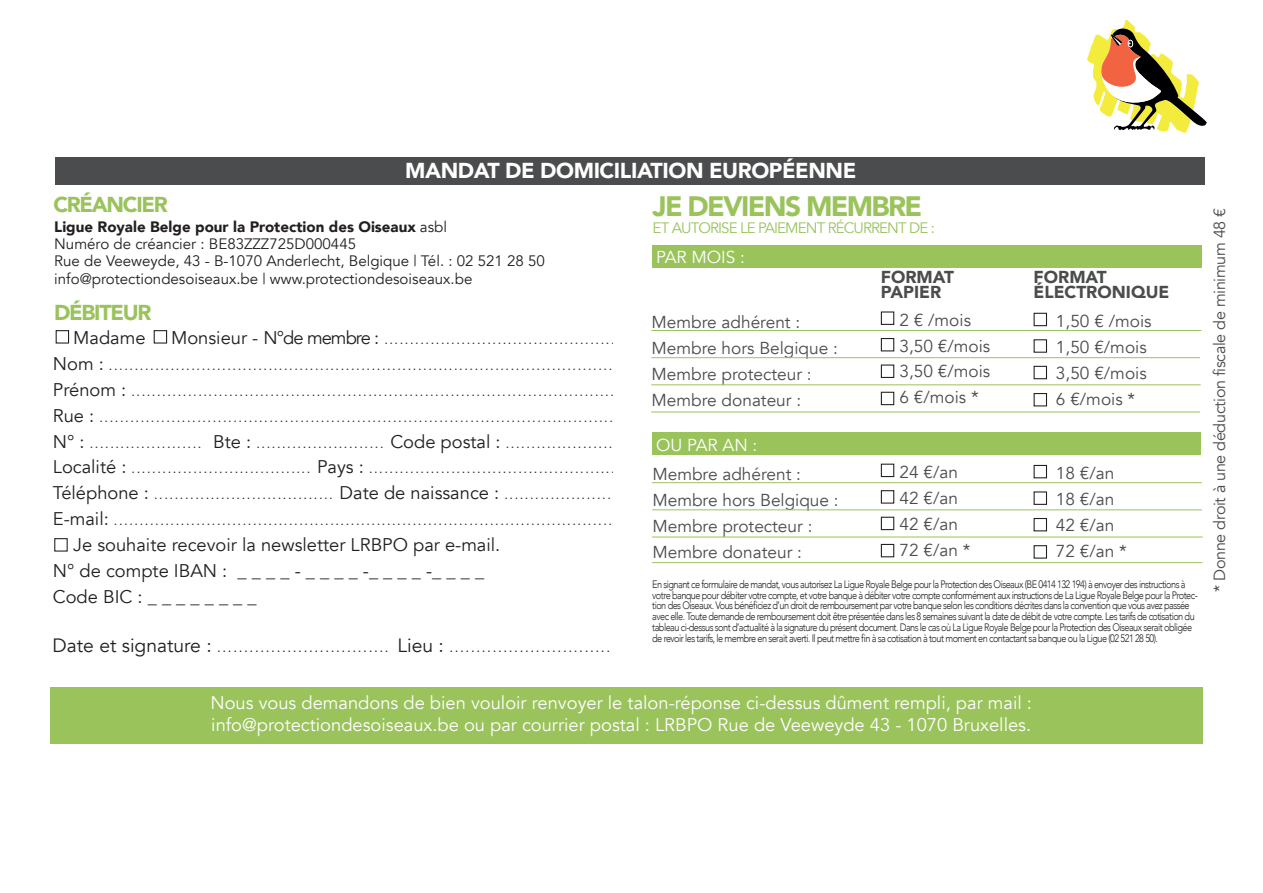
<style>
.page{position:relative;width:1263px;height:893px;background:#fff}
.page>*{position:absolute;margin:0;border:0;box-sizing:border-box;transform-origin:0 0}
.t1{font:900 28.05px "Avenir";letter-spacing:-.06em;color:#9ac35c}
.t2{font:900 21.6px "Avenir";letter-spacing:-.02em;color:#fff}
.t3{font:900 21.6px "Avenir";letter-spacing:-.06em;color:#9ac35c}
.t4{font:18.3px/21.6px "Avenir";color:#fff}
.t5{font:18.3px/26px "Avenir";color:#231f20}
.t6{font:17.25px/26px "Avenir";color:#4b4c4d}
.t7{font:900 17.25px/15.1px "Avenir";color:#4b4c4d}
.t8{font:17.25px "Avenir";color:#fff}
.t9{font:16.2px "Avenir";letter-spacing:-.02em;color:#4b4c4d}
.t10{font:15.15px/17.2px "Avenir";color:#231f20}
.t11{font:15.15px "Avenir";letter-spacing:-.06em;color:#9ac35c}
.t12{font:13.65px "Avenir";color:#231f20}
.t13{font:12.9px/26px "Avenir";color:#231f20}
.t14{font:300 10.8px/10.8px "Avenir";letter-spacing:-.06em;color:#231f20;scale:.85 1}
.s1{font-weight:900}
.s2{font-size:18.3px}
.s3{font-size:19.2px}
</style>
<div class="page">
<div style="left:55px;top:157px;width:1149px;height:27px;background:#4b4c4d"></div>
<div style="left:652px;top:245px;width:549px;height:23px;background:#9ac35c"></div>
<div style="left:652px;top:433px;width:549px;height:22px;background:#9ac35c"></div>
<div style="left:881px;top:311px;width:13px;height:14px;border:1px solid #231f20"></div>
<div style="left:56px;top:330px;width:13px;height:14px;border:1px solid #231f20"></div>
<div style="left:154px;top:330px;width:13px;height:14px;border:1px solid #231f20"></div>
<div style="left:1033px;top:313px;width:14px;height:13px;border:1px solid #231f20"></div>
<div style="left:881px;top:338px;width:13px;height:13px;border:1px solid #231f20"></div>
<div style="left:1033px;top:339px;width:14px;height:14px;border:1px solid #231f20"></div>
<div style="left:881px;top:364px;width:13px;height:14px;border:1px solid #231f20"></div>
<div style="left:1033px;top:366px;width:14px;height:13px;border:1px solid #231f20"></div>
<div style="left:881px;top:392px;width:13px;height:13px;border:1px solid #231f20"></div>
<div style="left:1033px;top:393px;width:14px;height:13px;border:1px solid #231f20"></div>
<hr style="left:651px;top:330px;width:550px;height:1px;background:#9ac35c">
<hr style="left:651px;top:357px;width:549px;height:1px;background:#9ac35c">
<hr style="left:651px;top:384px;width:550px;height:1px;background:#9ac35c">
<hr style="left:651px;top:412px;width:549px;height:1px;background:#9ac35c">
<div style="left:50px;top:688px;width:1153px;height:56px;background:#9ac35c"></div>
<div style="left:881px;top:464px;width:13px;height:13px;border:1px solid #231f20"></div>
<div style="left:1033px;top:465px;width:14px;height:13px;border:1px solid #231f20"></div>
<div style="left:881px;top:490px;width:13px;height:14px;border:1px solid #231f20"></div>
<div style="left:1033px;top:491px;width:14px;height:14px;border:1px solid #231f20"></div>
<div style="left:881px;top:517px;width:13px;height:13px;border:1px solid #231f20"></div>
<div style="left:1033px;top:518px;width:14px;height:13px;border:1px solid #231f20"></div>
<div style="left:881px;top:544px;width:13px;height:13px;border:1px solid #231f20"></div>
<div style="left:1033px;top:545px;width:14px;height:14px;border:1px solid #231f20"></div>
<hr style="left:652px;top:482px;width:550px;height:1px;background:#9ac35c">
<hr style="left:652px;top:509px;width:550px;height:1px;background:#9ac35c">
<hr style="left:652px;top:537px;width:551px;height:1px;background:#9ac35c">
<hr style="left:652px;top:562px;width:550px;height:1px;background:#9ac35c">
<div style="left:54px;top:538px;width:14px;height:14px;border:1px solid #231f20"></div>
<svg style="left:1087px;top:20px;width:120px;height:113px"></svg>
<h2 class="t2" style="left:405px;top:152px;width:453px">MANDAT DE DOMICILIATION EUROPÉENNE</h2>
<h2 class="t3" style="left:53px;top:186px;width:116px">CRÉANCIER</h2>
<h3 class="t10" style="left:54px;top:218px;width:492px"><span class="s1">Ligue Royale Belge pour la Protection des Oiseaux</span> asbl<br>Numéro de créancier : BE83ZZZ725D000445<br>Rue de Veeweyde, 43 - B-1070 Anderlecht, Belgique | Tél. : 02 521 28 50 info@protectiondesoiseaux.be | www.protectiondesoiseaux.be</h3>
<h2 class="t3" style="left:54px;top:294px;width:99px">DÉBITEUR</h2>
<p class="t13" style="left:53px;top:327px;width:570px;text-indent:118px"><span class="s2">Monsieur - N°de membre :</span> ..............................................<br><span class="s2">Nom :</span> ..................................................................................................<br><span class="s2">Prénom :</span> ..............................................................................................<br><span class="s2">Rue :</span> ....................................................................................................<br><span class="s2">N° :</span> ...................... <span class="s2">Bte :</span> ......................... <span class="s2">Code postal :</span> ......................<br><span class="s2">Localité :</span> ................................... <span class="s2">Pays :</span> ................................................<br><span class="s2">Téléphone :</span> ................................... <span class="s2">Date de naissance :</span> .......................<br><span class="s2">E-mail:</span> ..................................................................................................</p>
<h3 class="t5" style="left:53px;top:532px;width:449px;text-indent:20px">Je souhaite recevoir la newsletter LRBPO par e-mail.<br>N° de compte IBAN : _ _ _ _ - _ _ _ _ -_ _ _ _ -_ _ _ _<br>Code BIC : _ _ _ _ _ _ _ _</h3>
<h3 class="t5" style="left:73px;top:325px;width:74px">Madame</h3>
<p class="t12" style="left:53px;top:639px;width:559px"><span class="s3">Date et signature :</span> ................................ <span class="s3">Lieu :</span> ..............................</p>
<h1 class="t1" style="left:653px;top:182px;width:271px">JE DEVIENS MEMBRE</h1>
<h3 class="t11" style="left:653px;top:219px;width:284px">ET AUTORISE LE PAIEMENT RÉCURRENT DE :</h3>
<h3 class="t8" style="left:656px;top:247px;width:90px">PAR MOIS :</h3>
<h3 class="t6" style="left:652px;top:309px;width:188px">Membre adhérent :<br>Membre hors Belgique :<br>Membre protecteur :<br>Membre donateur :</h3>
<h3 class="t8" style="left:656px;top:435px;width:103px">OU PAR AN :</h3>
<h3 class="t7" style="left:881px;top:269px;width:75px">FORMAT<br>PAPIER</h3>
<h3 class="t7" style="left:1033px;top:269px;width:137px">FORMAT<br>ÉLECTRONIQUE</h3>
<h3 class="t6" style="left:899px;top:307px;width:92px">2 € /mois<br>3,50 €/mois<br>3,50 €/mois<br>6 €/mois *</h3>
<h3 class="t6" style="left:1056px;top:309px;width:97px">1,50 € /mois<br>1,50 €/mois<br>3,50 €/mois<br>6 €/mois *</h3>
<h3 class="t6" style="left:652px;top:461px;width:188px">Membre adhérent :<br>Membre hors Belgique :<br>Membre protecteur :<br>Membre donateur :</h3>
<h3 class="t6" style="left:899px;top:459px;width:72px">24 €/an<br>42 €/an<br>42 €/an<br>72 €/an *</h3>
<h3 class="t6" style="left:1056px;top:461px;width:72px">18 €/an<br>18 €/an<br>42 €/an<br>72 €/an *</h3>
<p class="t14" style="left:652px;top:579px;width:643px">En signant ce formulaire de mandat, vous autorisez La Ligue Royale Belge pour la Protection des Oiseaux (BE 0414 132 194) à envoyer des instructions à votre banque pour débiter votre compte, et votre banque à débiter votre compte conformément aux instructions de La Ligue Royale Belge pour la Protec&shy;tion des Oiseaux. Vous bénéficiez d’un droit de remboursement par votre banque selon les conditions décrites dans la convention que vous avez passée avec elle. Toute demande de remboursement doit être présentée dans les 8 semaines suivant la date de débit de votre compte. Les tarifs de cotisation du tableau ci-dessus sont d’actualité à la signature du présent document. Dans le cas où La Ligue Royale Belge pour la Protection des Oiseaux serait obligée de revoir les tarifs, le membre en serait averti. Il peut mettre fin à sa cotisation à tout moment en contactant sa banque ou la Ligue (02 521 28 50).</p>
<h3 class="t9" style="left:1210px;top:592px;width:386px;rotate:-90deg">* Donne droit à une déduction fiscale de minimum 48 €</h3>
<h3 class="t4" style="left:210px;top:693px;width:823px">Nous vous demandons de bien vouloir renvoyer le talon-réponse ci-dessus dûment rempli, par mail : info@protectiondesoiseaux.be ou par courrier postal : LRBPO Rue de Veeweyde 43 - 1070 Bruxelles.</h3>
</div>
